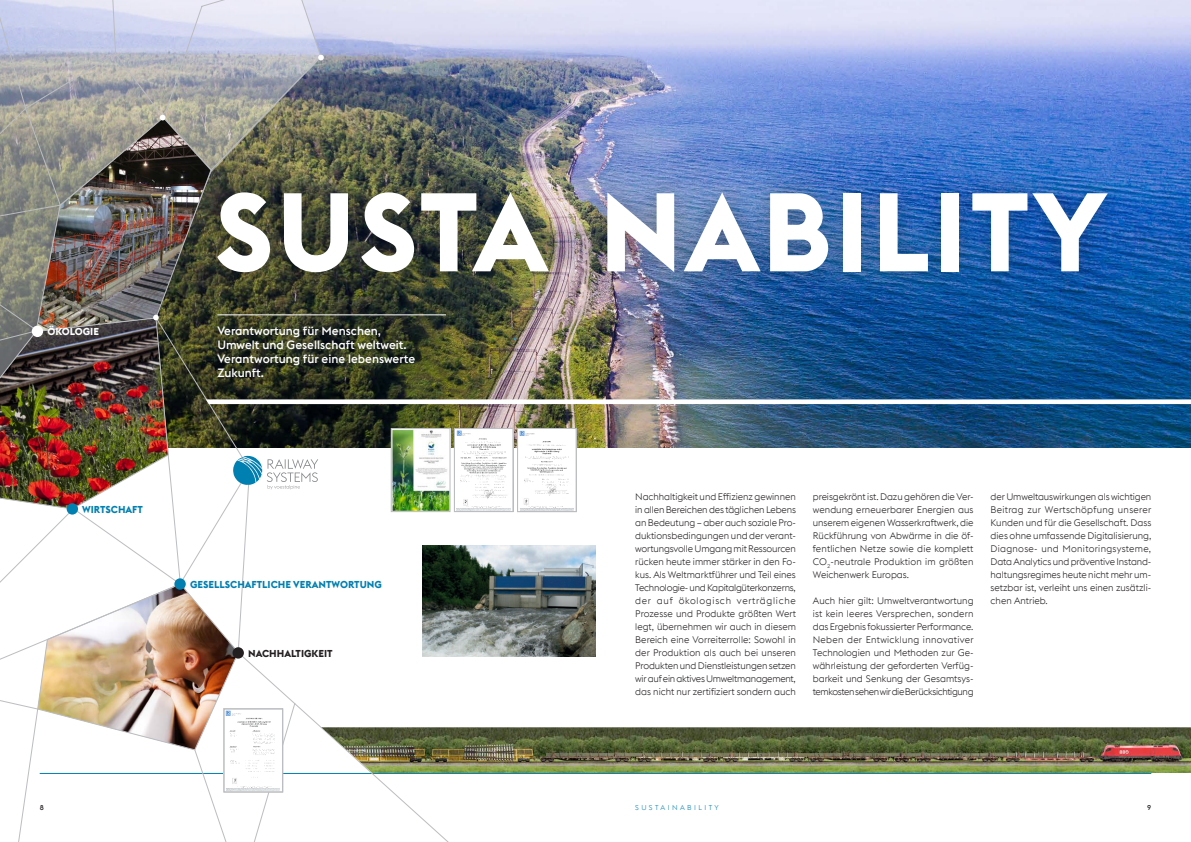
<style>
.page{position:relative;width:1191px;height:842px;background:#fff}
.page>*{position:absolute;margin:0;border:0;box-sizing:border-box;transform-origin:0 0}
.Fließtext{font:700 109.9px "voestalpine";letter-spacing:.025em;color:#fff}
.t1{font:500 12px/14px "voestalpine";color:#fff}
.Fließtext-2{font:700 10px "voestalpine";color:#007fb1}
.Fließtext-3{font:700 10px "voestalpine";color:#231f20}
.Fließtext-4{font:700 10px "voestalpine";color:#fff}
.Fließtext_Blocksatz{font:300 9.5px/13px "voestalpine";color:#231f20;text-align:justify}
.Fließtext_Blocksatz-2{font:300 7px "voestalpine";letter-spacing:.35em;color:#007fb1}
.t2{font:500 7px "voestalpine";color:#231f20}
</style>
<div class="page">
<hr style="left:40px;top:773px;width:1111px;height:1px;background:#007fb1">
<img style="left:322px;top:0;width:869px;height:115px">
<img style="left:475px;top:546px;width:120px;height:110px">
<svg style="left:296px;top:510px;width:179px;height:332px"></svg>
<img style="left:321px;top:727px;width:870px;height:46px">
<svg style="left:0;top:0;width:322px;height:666px"></svg>
<img style="left:0;top:583px;width:296px;height:259px">
<svg style="left:318px;top:55px;width:6px;height:5px"></svg>
<div style="left:232px;top:647px;width:12px;height:12px;background:#231f20;border-radius:50%"></div>
<div style="left:174px;top:578px;width:12px;height:12px;background:#007fb1;border-radius:50%"></div>
<div style="left:67px;top:503px;width:11px;height:12px;background:#007fb1;border-radius:50%"></div>
<div style="left:517px;top:428px;width:60px;height:84px;border:1px solid #bcbdc0"></div>
<div style="left:454px;top:428px;width:59px;height:84px;border:1px solid #bcbdc0"></div>
<img style="left:226px;top:711px;width:55px;height:79px">
<img style="left:227px;top:789px;width:53px;height:1px">
<img style="left:230px;top:714px;width:44px;height:74px">
<div style="left:223px;top:708px;width:60px;height:84px;border:1px solid #bcbdc0"></div>
<div style="left:391px;top:428px;width:59px;height:84px;border:1px solid #bcbdc0"></div>
<img style="left:0;top:115px;width:1191px;height:395px">
<p class="Fließtext-4" style="left:47px;top:325px;width:53px">ÖKOLOGIE</p>
<p class="Fließtext-2" style="left:82px;top:503px;width:62px">WIRTSCHAFT</p>
<p class="Fließtext" style="left:214px;top:162px;width:895px">SUSTA NABILITY</p>
<p class="t1" style="left:217px;top:324px;width:199px">Verantwortung für Menschen,<br>Umwelt und Gesellschaft weltweit.<br>Verantwortung für eine lebenswerte<br>Zukunft.</p>
<p class="Fließtext-2" style="left:190px;top:578px;width:193px">GESELLSCHAFTLICHE VERANTWORTUNG</p>
<p class="Fließtext-3" style="left:248px;top:647px;width:86px">NACHHALTIGKEIT</p>
<p class="Fließtext_Blocksatz" style="left:635px;top:490px;width:162px">Nachhaltigkeit und Effizienz gewinnen in allen Bereichen des täglichen Lebens an Bedeutung – aber auch soziale Pro&shy;duktionsbedingungen und der verant&shy;wortungsvolle Umgang mit Ressourcen rücken heute immer stärker in den Fo&shy;kus. Als Weltmarktführer und Teil eines Technologie- und Kapitalgüterkonzerns, der auf ökologisch verträgliche Prozesse und Produkte größten Wert legt, übernehmen wir auch in diesem Bereich eine Vorreiterrolle: Sowohl in der Produktion als auch bei unseren Produkten und Dienstleistungen setzen wir auf ein aktives Umweltmanagement, das nicht nur zertifiziert sondern auch</p>
<p class="Fließtext_Blocksatz" style="left:813px;top:490px;width:162px">preisgekrönt ist. Dazu gehören die Ver&shy;wendung erneuerbarer Energien aus unserem eigenen Wasserkraftwerk, die Rückführung von Abwärme in die öf&shy;fentlichen Netze sowie die komplett CO<sub>2</sub>-neutrale Produktion im größten Weichenwerk Europas.</p>
<p class="Fließtext_Blocksatz" style="left:813px;top:594px;width:162px">Auch hier gilt: Umweltverantwortung ist kein leeres Versprechen, sondern das Ergebnis fokussierter Performance.<br>Neben der Entwicklung innovativer Technologien und Methoden zur Ge&shy;währleistung der geforderten Verfüg&shy;barkeit und Senkung der Gesamtsys&shy;temkosten sehen wir die Berücksichtigung</p>
<p class="Fließtext_Blocksatz" style="left:990px;top:490px;width:162px">der Umweltauswirkungen als wichtigen Beitrag zur Wertschöpfung unserer Kunden und für die Gesellschaft. Dass dies ohne umfassende Digitalisierung, Diagnose- und Monitoringsysteme, Data Analytics und präventive Instand&shy;haltungsregimes heute nicht mehr um&shy;setzbar ist, verleiht uns einen zusätzli&shy;chen Antrieb.</p>
<p class="t2" style="left:40px;top:804px;width:6px">8</p>
<p class="Fließtext_Blocksatz-2" style="left:635px;top:804px;width:85px">SUSTAINABILITY</p>
<p class="t2" style="left:1147px;top:804px;width:6px">9</p>
</div>
